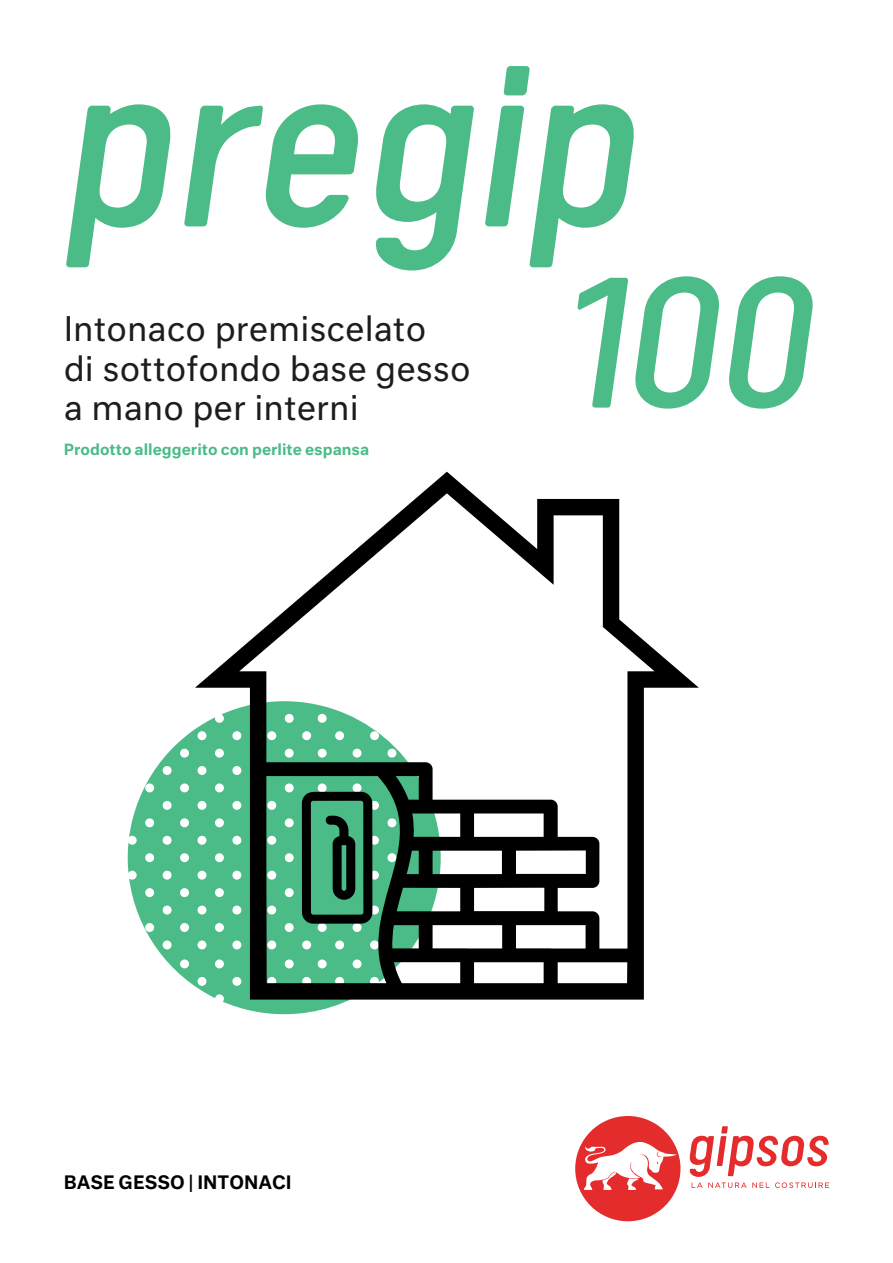
<style>
.page{position:relative;width:893px;height:1263px;background:#fff}
.page>*{position:absolute;margin:0;border:0;box-sizing:border-box;transform-origin:0 0}
.t1{font:italic 262.5px "Calps";color:#4bbb87}
.t2{font:italic 210px "Calps";color:#4bbb87}
.t3{font:33px/39.6px "Neutral Std";color:#1d1d1c}
.t4{font:500 18px "Neutral Std";color:#000}
.t5{font:500 15px "Neutral Std";color:#4bbb87}
</style>
<div class="page">
<svg style="left:689px;top:1126px;width:140px;height:62px"></svg>
<svg style="left:575px;top:1116px;width:105px;height:105px"></svg>
<svg style="left:128px;top:729px;width:313px;height:285px;fill:#4bbb87"></svg>
<svg style="left:195px;top:472px;width:504px;height:527px"></svg>
<svg style="left:302px;top:792px;width:70px;height:132px;background:#255e43"></svg>
<h1 class="t1" style="left:58px;top:-6px;width:577px">pregip</h1>
<h2 class="t2" style="left:560px;top:222px;width:250px">100</h2>
<p class="t3" style="left:64px;top:308px;width:408px">Intonaco premiscelato<br>di sottofondo base gesso a mano per interni</p>
<p class="t5" style="left:64px;top:440px;width:307px">Prodotto alleggerito con perlite espansa</p>
<p class="t4" style="left:64px;top:1170px;width:229px">BASE GESSO | INTONACI</p>
</div>
